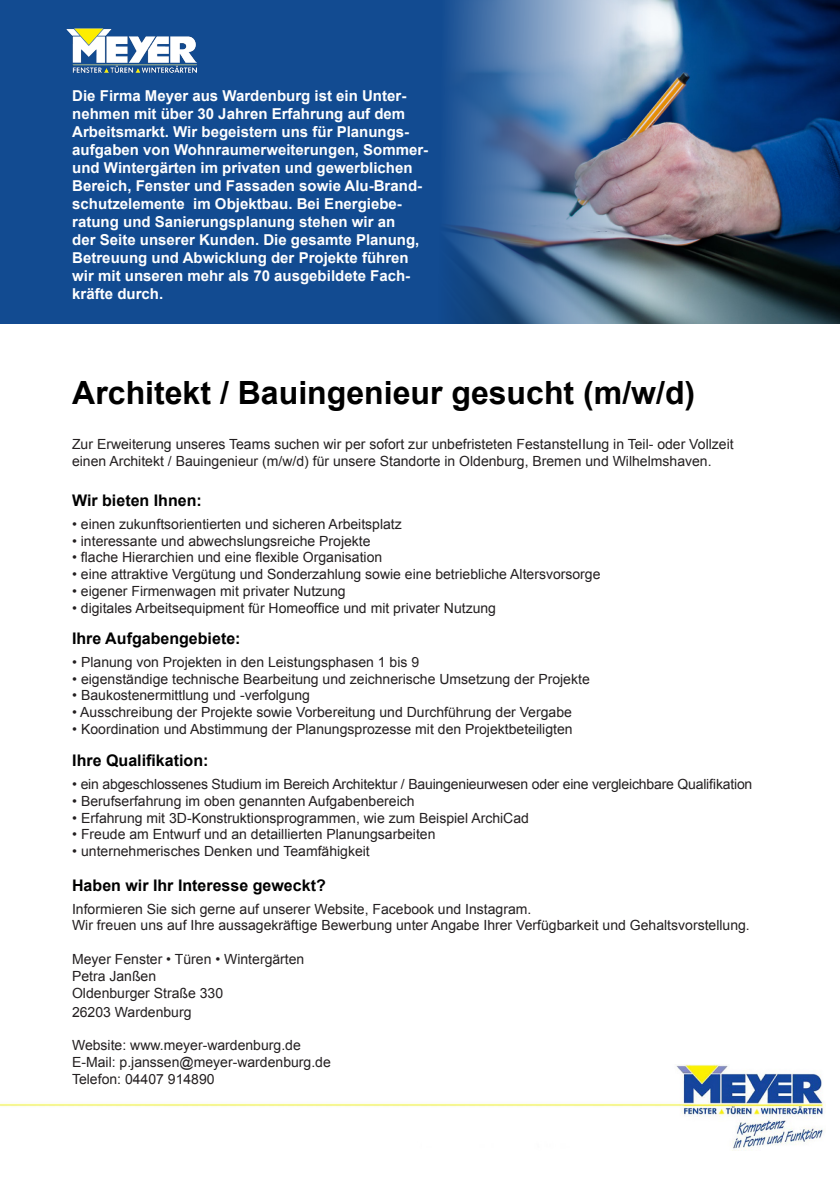
<style>
.page{position:relative;width:840px;height:1191px;background:#fff}
.page>*{position:absolute;margin:0;border:0;box-sizing:border-box;transform-origin:0 0}
.t1{font:700 32px "Arial";color:#000}
.t2{font:700 16px "Arial";color:#000001}
.t3{font:700 15px/18px "Arial";color:#fff}
.t4{font:14px/16.8px "Arial";color:#231f20}
</style>
<div class="page">
<img style="left:673px;top:0;width:166px;height:323px">
<svg style="left:0;top:0;width:673px;height:323px;background:#305e98"></svg>
<img style="left:0;top:1064px;width:824px;height:85px">
<img style="left:67px;top:29px;width:129px;height:43px">
<p class="t3" style="left:72px;top:87px;width:357px">Die Firma Meyer aus Wardenburg ist ein Unter&shy;nehmen mit über 30 Jahren Erfahrung auf dem Arbeitsmarkt. Wir begeistern uns für Planungs&shy;aufgaben von Wohnraumerweiterungen, Sommer&shy;und Wintergärten im privaten und gewerblichen Bereich, Fenster und Fassaden sowie Alu-Brand&shy;schutzelemente im Objektbau. Bei Energiebe&shy;ratung und Sanierungsplanung stehen wir an<br>der Seite unserer Kunden. Die gesamte Planung, Betreuung und Abwicklung der Projekte führen wir mit unseren mehr als 70 ausgebildete Fach&shy;kräfte durch.</p>
<p class="t1" style="left:72px;top:371px;width:624px">Architekt / Bauingenieur gesucht (m/w/d)</p>
<p class="t4" style="left:72px;top:436px;width:662px">Zur Erweiterung unseres Teams suchen wir per sofort zur unbefristeten FestansteIIung in Teil- oder Vollzeit einen Architekt / Bauingenieur (m/w/d) für unsere Standorte in Oldenburg, Bremen und Wilhelmshaven.</p>
<p class="t2" style="left:72px;top:490px;width:131px">Wir bieten Ihnen:</p>
<p class="t4" style="left:72px;top:515px;width:331px">• einen zukunftsorientierten und sicheren Arbeitsplatz</p>
<p class="t4" style="left:72px;top:532px;width:300px">• interessante und abwechslungsreiche Projekte</p>
<p class="t4" style="left:72px;top:549px;width:311px">• flache Hierarchien und eine flexible Organisation</p>
<p class="t4" style="left:72px;top:566px;width:529px">• eine attraktive Vergütung und Sonderzahlung sowie eine betriebliche Altersvorsorge</p>
<p class="t4" style="left:72px;top:583px;width:275px">• eigener Firmenwagen mit privater Nutzung</p>
<p class="t4" style="left:72px;top:599px;width:425px">• digitales Arbeitsequipment für Homeoffice und mit privater Nutzung</p>
<p class="t2" style="left:72px;top:628px;width:170px">Ihre Aufgabengebiete:</p>
<p class="t4" style="left:72px;top:653px;width:348px">• Planung von Projekten in den Leistungsphasen 1 bis 9</p>
<p class="t4" style="left:72px;top:670px;width:518px">• eigenständige technische Bearbeitung und zeichnerische Umsetzung der Projekte</p>
<p class="t4" style="left:72px;top:687px;width:239px">• Baukostenermittlung und -verfolgung</p>
<p class="t4" style="left:72px;top:704px;width:501px">• Ausschreibung der Projekte sowie Vorbereitung und Durchführung der Vergabe</p>
<p class="t4" style="left:72px;top:721px;width:501px">• Koordination und Abstimmung der Planungsprozesse mit den Projektbeteiligten</p>
<p class="t2" style="left:72px;top:750px;width:138px">Ihre Qualifikation:</p>
<p class="t4" style="left:72px;top:776px;width:681px">• ein abgeschlossenes Studium im Bereich Architektur / Bauingenieurwesen oder eine vergleichbare Qualifikation</p>
<p class="t4" style="left:72px;top:792px;width:343px">• Berufserfahrung im oben genannten Aufgabenbereich</p>
<p class="t4" style="left:72px;top:809px;width:458px">• Erfahrung mit 3D-Konstruktionsprogrammen, wie zum Beispiel ArchiCad</p>
<p class="t4" style="left:72px;top:826px;width:364px">• Freude am Entwurf und an detaillierten Planungsarbeiten</p>
<p class="t4" style="left:72px;top:843px;width:299px">• unternehmerisches Denken und Teamfähigkeit</p>
<p class="t2" style="left:72px;top:874px;width:255px">Haben wir Ihr Interesse geweckt?</p>
<p class="t4" style="left:72px;top:900px;width:460px">Informieren Sie sich gerne auf unserer Website, Facebook und Instagram.</p>
<p class="t4" style="left:72px;top:917px;width:679px">Wir freuen uns auf Ihre aussagekräftige Bewerbung unter Angabe Ihrer Verfügbarkeit und Gehaltsvorstellung.</p>
<p class="t4" style="left:72px;top:951px;width:234px">Meyer Fenster • Türen • Wintergärten</p>
<p class="t4" style="left:72px;top:967px;width:86px">Petra Janßen</p>
<p class="t4" style="left:72px;top:984px;width:152px">Oldenburger Straße 330</p>
<p class="t4" style="left:72px;top:1003px;width:121px">26203 Wardenburg</p>
<p class="t4" style="left:72px;top:1037px;width:230px">Website: www.meyer-wardenburg.de</p>
<p class="t4" style="left:72px;top:1054px;width:260px">E-Mail: p.janssen@meyer-wardenburg.de</p>
<p class="t4" style="left:72px;top:1071px;width:144px">Telefon: 04407 914890</p>
</div>
